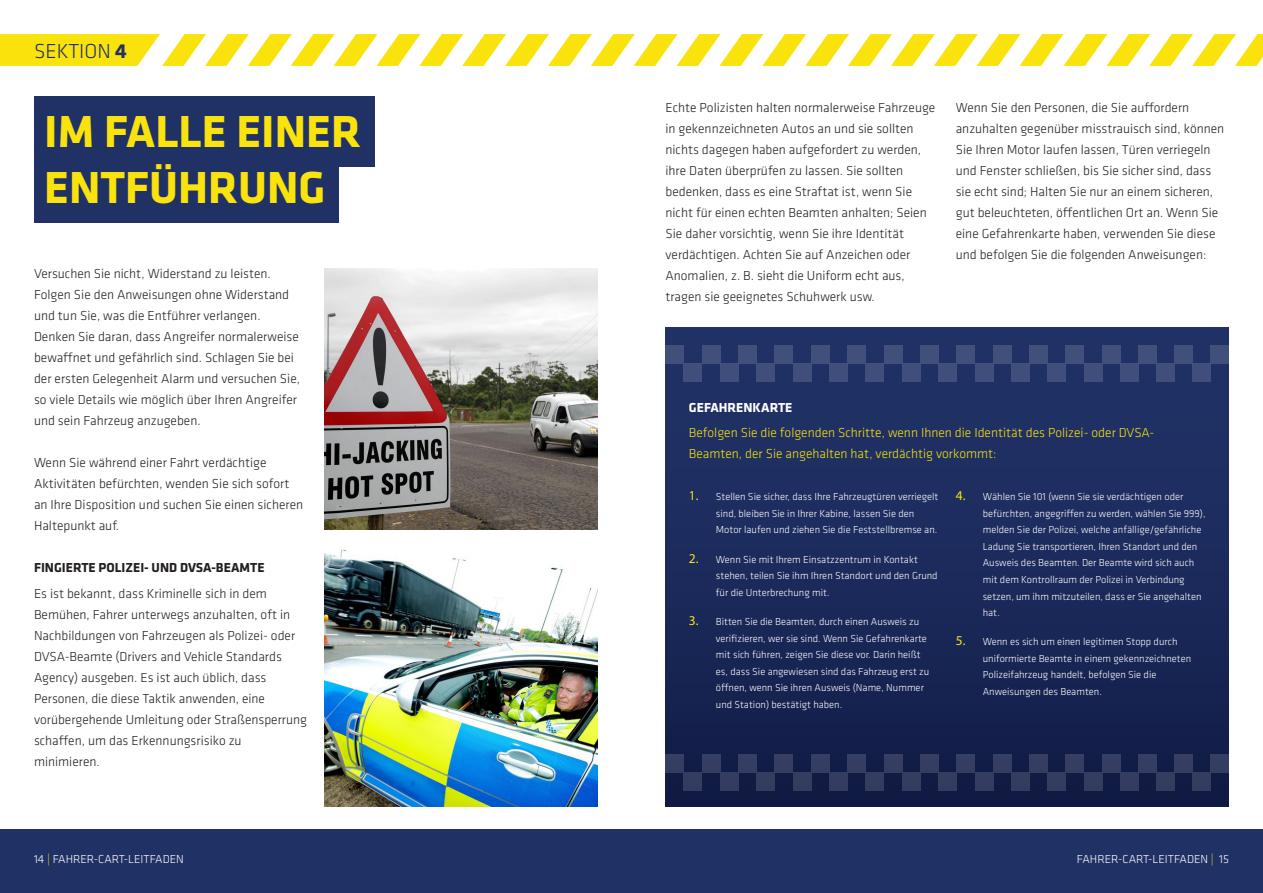
<style>
.page{position:relative;width:1263px;height:893px;background:#fff}
.page>*{position:absolute;margin:0;border:0;box-sizing:border-box;transform-origin:0 0}
.t1{font:700 46.5px/55.8px "Klavika Basic";color:#fae30d}
.t2{font:300 21px "Klavika Basic";color:#203165}
.t3{font:300 13.5px/21px "Klavika Basic";color:#231f20}
.t4{font:300 13.5px/21px "Klavika Basic";color:#fae30d}
.t5{font:700 13.5px "Klavika Basic";color:#231f20}
.t6{font:700 13.5px "Klavika Basic";color:#fff}
.t7{font:300 12px "Klavika Basic";color:#fff}
.t8{font:300 10.5px/16.5px "Klavika Basic";color:#fff}
.s1{font-weight:700}
.s2{font-family:"Myriad Pro";font-weight:400;font-size:13.5px;color:#fae30d}
.s3{color:#fae30d}
</style>
<div class="page">
<div style="left:665px;top:327px;width:564px;height:480px;background:linear-gradient(to bottom,#23356b,#121d47)"></div>
<div style="left:665px;top:345px;width:19px;height:19px;background:#414f7b"></div>
<div style="left:702px;top:345px;width:18px;height:19px;background:#414f7b"></div>
<div style="left:738px;top:345px;width:18px;height:19px;background:#414f7b"></div>
<div style="left:775px;top:345px;width:18px;height:19px;background:#414f7b"></div>
<div style="left:811px;top:345px;width:18px;height:19px;background:#414f7b"></div>
<div style="left:847px;top:345px;width:19px;height:19px;background:#414f7b"></div>
<div style="left:884px;top:345px;width:18px;height:19px;background:#414f7b"></div>
<div style="left:920px;top:345px;width:18px;height:19px;background:#414f7b"></div>
<div style="left:957px;top:345px;width:18px;height:19px;background:#414f7b"></div>
<div style="left:993px;top:345px;width:18px;height:19px;background:#414f7b"></div>
<div style="left:1029px;top:345px;width:19px;height:19px;background:#414f7b"></div>
<div style="left:1066px;top:345px;width:18px;height:19px;background:#414f7b"></div>
<div style="left:1102px;top:345px;width:18px;height:19px;background:#414f7b"></div>
<div style="left:1139px;top:345px;width:18px;height:19px;background:#414f7b"></div>
<div style="left:1174px;top:345px;width:18px;height:19px;background:#414f7b"></div>
<div style="left:1211px;top:345px;width:18px;height:19px;background:#414f7b"></div>
<div style="left:684px;top:364px;width:18px;height:18px;background:#404e7b"></div>
<div style="left:720px;top:364px;width:18px;height:18px;background:#404e7b"></div>
<div style="left:756px;top:364px;width:19px;height:18px;background:#404e7b"></div>
<div style="left:793px;top:364px;width:18px;height:18px;background:#404e7b"></div>
<div style="left:829px;top:364px;width:18px;height:18px;background:#404e7b"></div>
<div style="left:866px;top:364px;width:18px;height:18px;background:#404e7b"></div>
<div style="left:902px;top:364px;width:18px;height:18px;background:#404e7b"></div>
<div style="left:938px;top:364px;width:19px;height:18px;background:#404e7b"></div>
<div style="left:975px;top:364px;width:18px;height:18px;background:#404e7b"></div>
<div style="left:1011px;top:364px;width:18px;height:18px;background:#404e7b"></div>
<div style="left:1048px;top:364px;width:18px;height:18px;background:#404e7b"></div>
<div style="left:1084px;top:364px;width:18px;height:18px;background:#404e7b"></div>
<div style="left:1120px;top:364px;width:19px;height:18px;background:#404e7b"></div>
<div style="left:1157px;top:364px;width:18px;height:18px;background:#404e7b"></div>
<div style="left:1192px;top:364px;width:19px;height:18px;background:#404e7b"></div>
<div style="left:665px;top:754px;width:19px;height:19px;background:#353e62"></div>
<div style="left:702px;top:754px;width:18px;height:19px;background:#353e62"></div>
<div style="left:738px;top:754px;width:18px;height:19px;background:#353e62"></div>
<div style="left:775px;top:754px;width:18px;height:19px;background:#353e62"></div>
<div style="left:811px;top:754px;width:18px;height:19px;background:#353e62"></div>
<div style="left:847px;top:754px;width:19px;height:19px;background:#353e62"></div>
<div style="left:884px;top:754px;width:18px;height:19px;background:#353e62"></div>
<div style="left:920px;top:754px;width:18px;height:19px;background:#353e62"></div>
<div style="left:957px;top:754px;width:18px;height:19px;background:#353e62"></div>
<div style="left:993px;top:754px;width:18px;height:19px;background:#353e62"></div>
<div style="left:1029px;top:754px;width:19px;height:19px;background:#353e62"></div>
<div style="left:1066px;top:754px;width:18px;height:19px;background:#353e62"></div>
<div style="left:1102px;top:754px;width:18px;height:19px;background:#353e62"></div>
<div style="left:1139px;top:754px;width:18px;height:19px;background:#353e62"></div>
<div style="left:1174px;top:754px;width:18px;height:19px;background:#353e62"></div>
<div style="left:1211px;top:754px;width:18px;height:19px;background:#353e62"></div>
<div style="left:684px;top:773px;width:18px;height:18px;background:#343c5f"></div>
<div style="left:720px;top:773px;width:18px;height:18px;background:#343c5f"></div>
<div style="left:756px;top:773px;width:19px;height:18px;background:#343c5f"></div>
<div style="left:793px;top:773px;width:18px;height:18px;background:#343c5f"></div>
<div style="left:829px;top:773px;width:18px;height:18px;background:#343c5f"></div>
<div style="left:866px;top:773px;width:18px;height:18px;background:#343c5f"></div>
<div style="left:902px;top:773px;width:18px;height:18px;background:#343c5f"></div>
<div style="left:938px;top:773px;width:19px;height:18px;background:#343c5f"></div>
<div style="left:975px;top:773px;width:18px;height:18px;background:#343c5f"></div>
<div style="left:1011px;top:773px;width:18px;height:18px;background:#343c5f"></div>
<div style="left:1048px;top:773px;width:18px;height:18px;background:#343c5f"></div>
<div style="left:1084px;top:773px;width:18px;height:18px;background:#343c5f"></div>
<div style="left:1120px;top:773px;width:19px;height:18px;background:#343c5f"></div>
<div style="left:1157px;top:773px;width:18px;height:18px;background:#343c5f"></div>
<div style="left:1192px;top:773px;width:19px;height:18px;background:#343c5f"></div>
<div style="left:34px;top:97px;width:340px;height:70px;background:#203165"></div>
<div style="left:34px;top:152px;width:304px;height:70px;background:#203165"></div>
<svg style="left:0;top:34px;width:1263px;height:32px"></svg>
<div style="left:0;top:829px;width:1263px;height:64px;background:#203165"></div>
<img style="left:324px;top:268px;width:273px;height:261px">
<img style="left:324px;top:549px;width:273px;height:258px">
<p class="t2" style="left:34px;top:39px;width:94px">SEKTION <span class="s1">4</span></p>
<p class="t1" style="left:44px;top:102px;width:318px">IM FALLE EINER<br>ENTFÜHRUNG</p>
<p class="t3" style="left:34px;top:263px;width:268px">Versuchen Sie nicht, Widerstand zu leisten.<br>Folgen Sie den Anweisungen ohne Widerstand und tun Sie, was die Entführer verlangen.<br>Denken Sie daran, dass Angreifer normalerweise bewaffnet und gefährlich sind. Schlagen Sie bei der ersten Gelegenheit Alarm und versuchen Sie, so viele Details wie möglich über Ihren Angreifer und sein Fahrzeug anzugeben.</p>
<p class="t3" style="left:34px;top:452px;width:271px">Wenn Sie während einer Fahrt verdächtige Aktivitäten befürchten, wenden Sie sich sofort an Ihre Disposition und suchen Sie einen sicheren Haltepunkt auf.</p>
<p class="t5" style="left:34px;top:558px;width:232px">FINGIERTE POLIZEI- UND DVSA-BEAMTE</p>
<p class="t3" style="left:34px;top:583px;width:275px">Es ist bekannt, dass Kriminelle sich in dem Bemühen, Fahrer unterwegs anzuhalten, oft in Nachbildungen von Fahrzeugen als Polizei- oder DVSA-Beamte (Drivers and Vehicle Standards Agency) ausgeben. Es ist auch üblich, dass Personen, die diese Taktik anwenden, eine vorübergehende Umleitung oder Straßensperrung schaffen, um das Erkennungsrisiko zu minimieren.</p>
<p class="t3" style="left:665px;top:97px;width:271px">Echte Polizisten halten normalerweise Fahrzeuge in gekennzeichneten Autos an und sie sollten nichts dagegen haben aufgefordert zu werden, ihre Daten überprüfen zu lassen. Sie sollten bedenken, dass es eine Straftat ist, wenn Sie nicht für einen echten Beamten anhalten; Seien Sie daher vorsichtig, wenn Sie ihre Identität verdächtigen. Achten Sie auf Anzeichen oder Anomalien, z. B. sieht die Uniform echt aus, tragen sie geeignetes Schuhwerk usw.</p>
<p class="t3" style="left:956px;top:97px;width:270px">Wenn Sie den Personen, die Sie auffordern anzuhalten gegenüber misstrauisch sind, können Sie Ihren Motor laufen lassen, Türen verriegeln und Fenster schließen, bis Sie sicher sind, dass sie echt sind; Halten Sie nur an einem sicheren, gut beleuchteten, öffentlichen Ort an. Wenn Sie eine Gefahrenkarte haben, verwenden Sie diese und befolgen Sie die folgenden Anweisungen:</p>
<p class="t6" style="left:689px;top:398px;width:105px">GEFAHRENKARTE</p>
<p class="t4" style="left:689px;top:422px;width:467px">Befolgen Sie die folgenden Schritte, wenn Ihnen die Identität des Polizei- oder DVSA-<br>Beamten, der Sie angehalten hat, verdächtig vorkommt:</p>
<p class="t8" style="left:716px;top:489px;width:224px;text-indent:-27px"><span class="s2">1.</span> Stellen Sie sicher, dass Ihre Fahrzeugtüren verriegelt sind, bleiben Sie in Ihrer Kabine, lassen Sie den<br>Motor laufen und ziehen Sie die Feststellbremse an.</p>
<p class="t8" style="left:716px;top:551px;width:223px;text-indent:-27px"><span class="s2">2.</span> Wenn Sie mit Ihrem Einsatzzentrum in Kontakt stehen, teilen Sie ihm Ihren Standort und den Grund für die Unterbrechung mit.</p>
<p class="t8" style="left:716px;top:613px;width:215px;text-indent:-27px"><span class="s2">3.</span> Bitten Sie die Beamten, durch einen Ausweis zu verifizieren, wer sie sind. Wenn Sie Gefahrenkarte mit sich führen, zeigen Sie diese vor. Darin heißt es, dass Sie angewiesen sind das Fahrzeug erst zu öffnen, wenn Sie ihren Ausweis (Name, Nummer und Station) bestätigt haben.</p>
<p class="t8" style="left:983px;top:489px;width:224px;text-indent:-27px"><span class="s2">4.</span> Wählen Sie 101 (wenn Sie sie verdächtigen oder befürchten, angegriffen zu werden, wählen Sie 999), melden Sie der Polizei, welche anfällige/gefährliche Ladung Sie transportieren, Ihren Standort und den Ausweis des Beamten. Der Beamte wird sich auch mit dem Kontrollraum der Polizei in Verbindung setzen, um ihm mitzuteilen, dass er Sie angehalten hat.</p>
<p class="t8" style="left:983px;top:633px;width:210px;text-indent:-27px"><span class="s2">5.</span> Wenn es sich um einen legitimen Stopp durch uniformierte Beamte in einem gekennzeichneten Polizeifahrzeug handelt, befolgen Sie die Anweisungen des Beamten.</p>
<p class="t7" style="left:34px;top:851px;width:151px">14 <span class="s3">|</span> FAHRER-CART-LEITFADEN</p>
<p class="t7" style="left:1077px;top:851px;width:154px">FAHRER-CART-LEITFADEN <span class="s3">|</span> 15</p>
</div>
